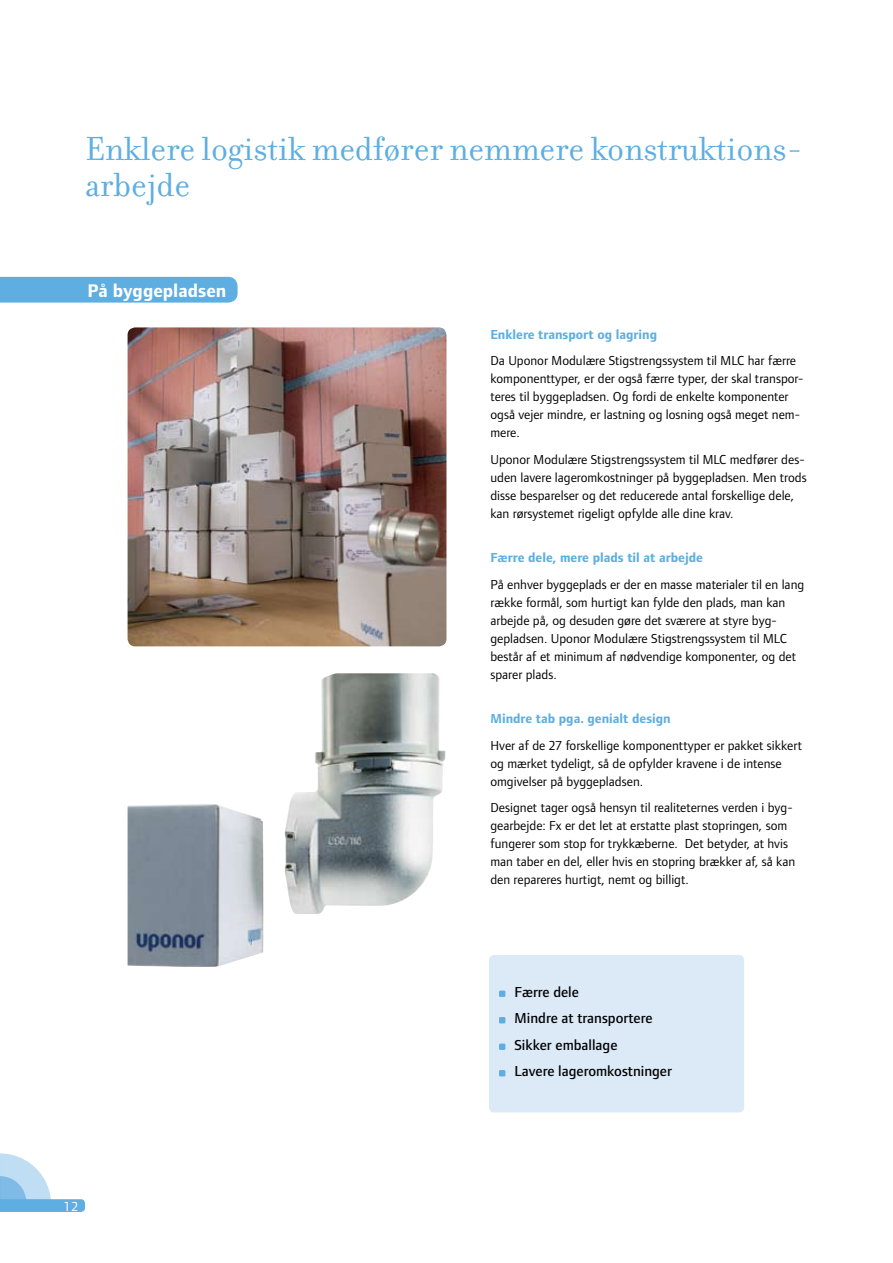
<style>
.page{position:relative;width:893px;height:1263px;background:#fff}
.page>*{position:absolute;margin:0;border:0;box-sizing:border-box;transform-origin:0 0}
.t1{font:36px/36px "Filosofia OT";letter-spacing:-.005em;color:#5eaee1}
.t2{font:700 18.9px "Foundry Form Sans";color:#fff}
.t3{font:500 15px/26.5px "Foundry Form Sans";color:#000}
.t4{font:13.5px/18px "Foundry Form Sans";color:#000}
.t5{font:700 13.5px "Foundry Form Sans";color:#5eaee1}
.t6{font:13.5px "Foundry Form Sans";color:#fff}
</style>
<div class="page">
<div style="left:489px;top:955px;width:255px;height:157px;background:#dce9f7;border-radius:5px"></div>
<div style="left:499px;top:990px;width:6px;height:7px;background:#5eaee1"></div>
<svg style="left:499px;top:1017px;width:6px;height:6px"></svg>
<div style="left:499px;top:1043px;width:6px;height:7px;background:#5eaee1"></div>
<svg style="left:499px;top:1070px;width:6px;height:6px"></svg>
<div style="left:0;top:277px;width:238px;height:26px;background:#5eaee1"></div>
<svg style="left:0;top:1153px;width:85px;height:59px"></svg>
<img style="left:128px;top:673px;width:318px;height:294px">
<img style="left:128px;top:327px;width:318px;height:319px">
<h1 class="t1" style="left:85px;top:132px;width:719px">Enklere logistik medfører nemmere konstruktions&shy;arbejde</h1>
<h2 class="t2" style="left:87px;top:280px;width:141px">På byggepladsen</h2>
<p class="t5" style="left:490px;top:327px;width:168px">Enklere transport og lagring</p>
<p class="t4" style="left:490px;top:352px;width:315px">Da Uponor Modulære Stigstrengssystem til MLC har færre komponenttyper, er der også færre typer, der skal transpor&shy;teres til byggepladsen. Og fordi de enkelte komponenter også vejer mindre, er lastning og losning også meget nem&shy;mere.</p>
<p class="t4" style="left:490px;top:450px;width:318px">Uponor Modulære Stigstrengssystem til MLC medfører des&shy;uden lavere lageromkostninger på byggepladsen. Men trods disse besparelser og det reducerede antal forskellige dele, kan rørsystemet rigeligt opfylde alle dine krav.</p>
<p class="t5" style="left:490px;top:550px;width:214px">Færre dele, mere plads til at arbejde</p>
<p class="t4" style="left:490px;top:575px;width:315px">På enhver byggeplads er der en masse materialer til en lang række formål, som hurtigt kan fylde den plads, man kan arbejde på, og desuden gøre det sværere at styre byg&shy;gepladsen. Uponor Modulære Stigstrengssystem til MLC består af et minimum af nødvendige komponenter, og det sparer plads.</p>
<p class="t5" style="left:490px;top:711px;width:182px">Mindre tab pga. genialt design</p>
<p class="t4" style="left:490px;top:736px;width:313px">Hver af de 27 forskellige komponenttyper er pakket sikkert og mærket tydeligt, så de opfylder kravene i de intense omgivelser på byggepladsen.</p>
<p class="t4" style="left:490px;top:799px;width:306px">Designet tager også hensyn til realiteternes verden i byg&shy;gearbejde: Fx er det let at erstatte plast stopringen, som fungerer som stop for trykkæberne. Det betyder, at hvis man taber en del, eller hvis en stopring brækker af, så kan den repareres hurtigt, nemt og billigt.</p>
<p class="t3" style="left:514px;top:978px;width:159px">Færre dele<br>Mindre at transportere<br>Sikker emballage<br>Lavere lageromkostninger</p>
<p class="t6" style="left:64px;top:1199px;width:16px">12</p>
</div>
